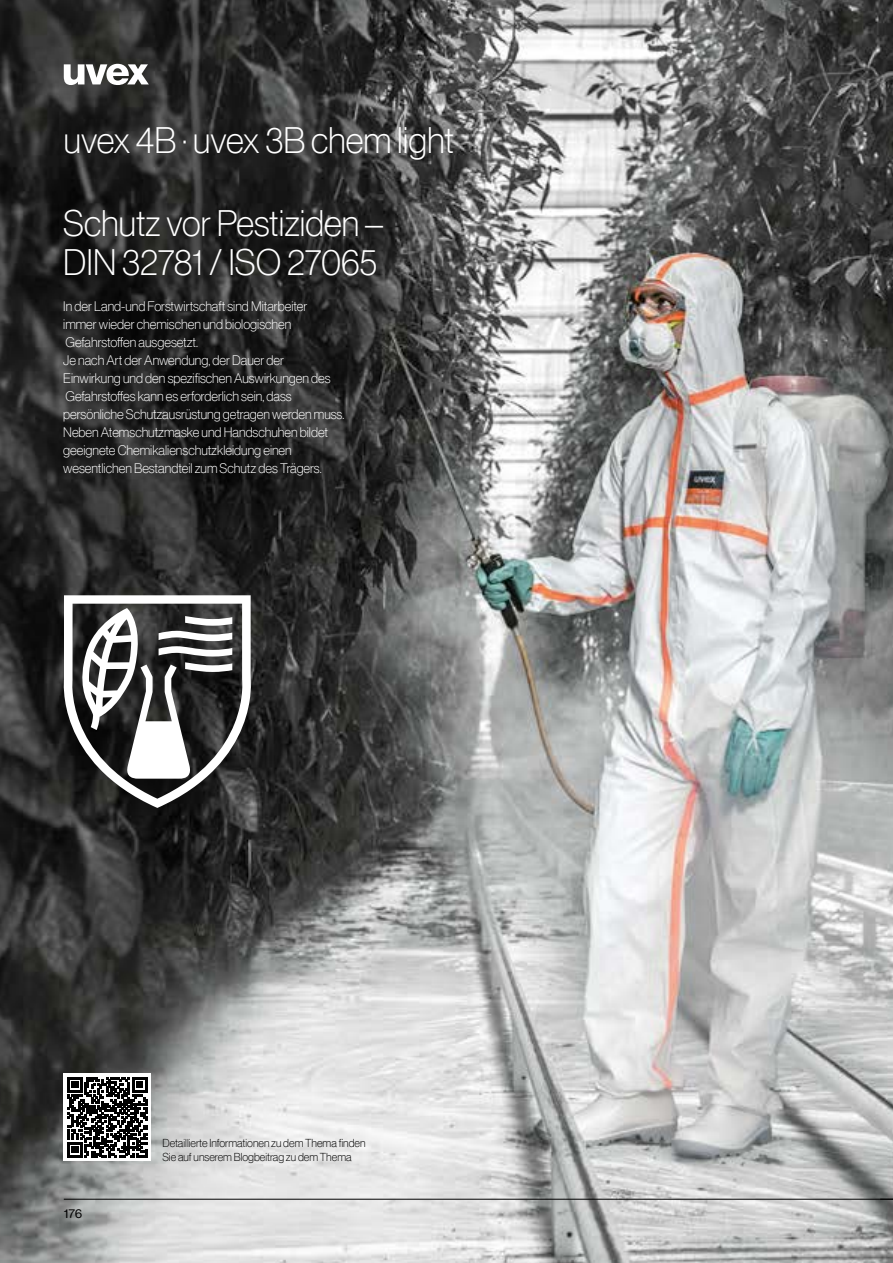
<style>
.page{position:relative;width:893px;height:1263px;background:#fff}
.page>*{position:absolute;margin:0;border:0;box-sizing:border-box;transform-origin:0 0}
.t1{font:36px/39px "N Haas Grotesk DS Pro 35 X Lt";color:#fff}
.t2{font:13.5px/18px "N Haas Grotesk DS Pro 35 X Lt";color:#fff}
.t3{font:12px "N Haas Grotesk TX Pro 55 Rg";color:#000}
.t4{font:11.25px/13.5px "N Haas Grotesk DS Pro 35 X Lt";color:#000}
</style>
<div class="page">
<img style="left:0;top:0;width:893px;height:1263px">
<hr style="left:64px;top:1199px;width:829px;height:1px;background:#000">
<svg style="left:64px;top:64px;width:85px;height:21px"></svg>
<svg style="left:55px;top:595px;width:205px;height:213px"></svg>
<div style="left:64px;top:1074px;width:87px;height:87px;background:#fff"></div>
<svg style="left:67px;top:1077px;width:80px;height:80px"></svg>
<h1 class="t1" style="left:64px;top:121px;width:392px">uvex 4B · uvex 3B chem light</h1>
<h1 class="t1" style="left:63px;top:204px;width:321px">Schutz vor Pestiziden –<br>DIN 32781 / ISO 27065</h1>
<p class="t2" style="left:63px;top:297px;width:283px">In der Land-und Forstwirtschaft sind Mitarbeiter<br>immer wieder chemischen und biologischen Gefahrstoffen ausgesetzt.<br>Je nach Art der Anwendung, der Dauer der Einwirkung und den spezifischen Auswirkungen des Gefahrstoffes kann es erforderlich sein, dass persönliche Schutzausrüstung getragen werden muss.<br>Neben Atemschutzmaske und Handschuhen bildet geeignete Chemikalienschutzkleidung einen wesentlichen Bestandteil zum Schutz des Trägers.</p>
<p class="t3" style="left:64px;top:1206px;width:20px">176</p>
<p class="t4" style="left:162px;top:1137px;width:205px">Detaillierte Informationen zu dem Thema finden<br>Sie auf unserem Blogbeitrag zu dem Thema</p>
</div>
